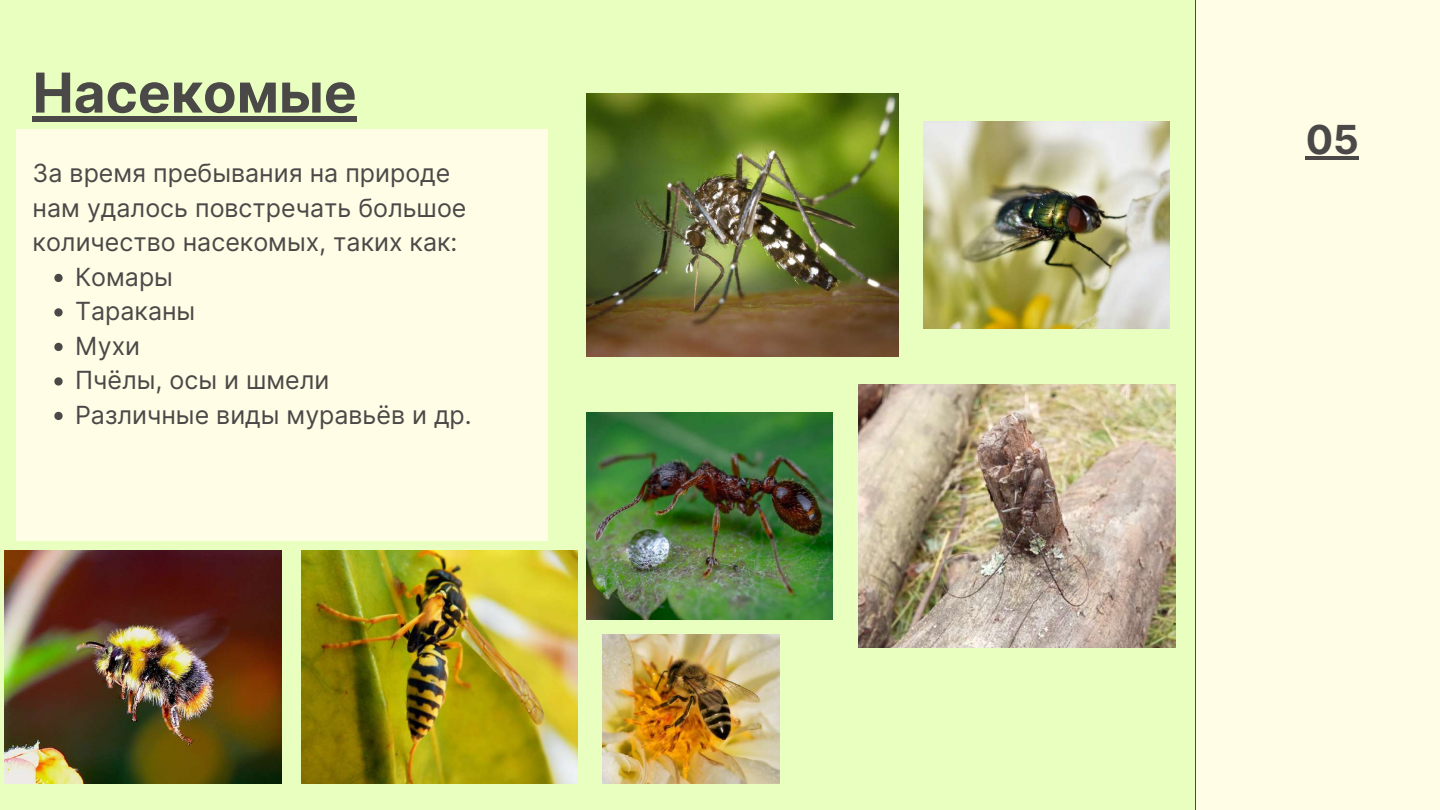
<style>
.page{position:relative;width:1440px;height:810px;background:#e9ffbf}
.page>*{position:absolute;margin:0;border:0;box-sizing:border-box;transform-origin:0 0}
.t1{font:700 55px "Inter";color:#4b4848}
.t2{font:700 40px "Inter";color:#4b4848}
.t3{font:25px/34.5px "Inter";color:#4b4848}
</style>
<div class="page">
<div style="left:16px;top:129px;width:531px;height:412px;background:#fffde6"></div>
<div style="left:1195px;top:0;width:245px;height:810px;background:#fffde6"></div>
<hr style="left:1195px;top:0;width:1px;height:810px;background:#4b4848">
<img style="left:587px;top:94px;width:312px;height:262px">
<img style="left:924px;top:122px;width:246px;height:207px">
<img style="left:5px;top:550px;width:276px;height:234px">
<img style="left:587px;top:413px;width:246px;height:207px">
<img style="left:301px;top:550px;width:277px;height:234px">
<img style="left:603px;top:635px;width:177px;height:149px">
<div style="left:33px;top:116px;width:324px;height:5px;background:#4b4848"></div>
<svg style="left:54px;top:274px;width:9px;height:8px"></svg>
<svg style="left:54px;top:308px;width:9px;height:9px"></svg>
<svg style="left:54px;top:343px;width:9px;height:8px"></svg>
<svg style="left:54px;top:377px;width:9px;height:9px"></svg>
<svg style="left:54px;top:412px;width:9px;height:8px"></svg>
<img style="left:858px;top:385px;width:317px;height:262px">
<hr style="left:1306px;top:156px;width:53px;height:4px;background:#4b4848">
<h1 class="t1" style="left:33px;top:60px;width:326px">Насекомые</h1>
<p class="t3" style="left:33px;top:156px;width:435px">За время пребывания на природе нам удалось повстречать большое количество насекомых, таких как:</p>
<p class="t3" style="left:75px;top:259px;width:398px">Комары<br>Тараканы<br>Мухи<br>Пчёлы, осы и шмели<br>Различные виды муравьёв и др.</p>
<h2 class="t2" style="left:1306px;top:116px;width:55px">05</h2>
</div>
